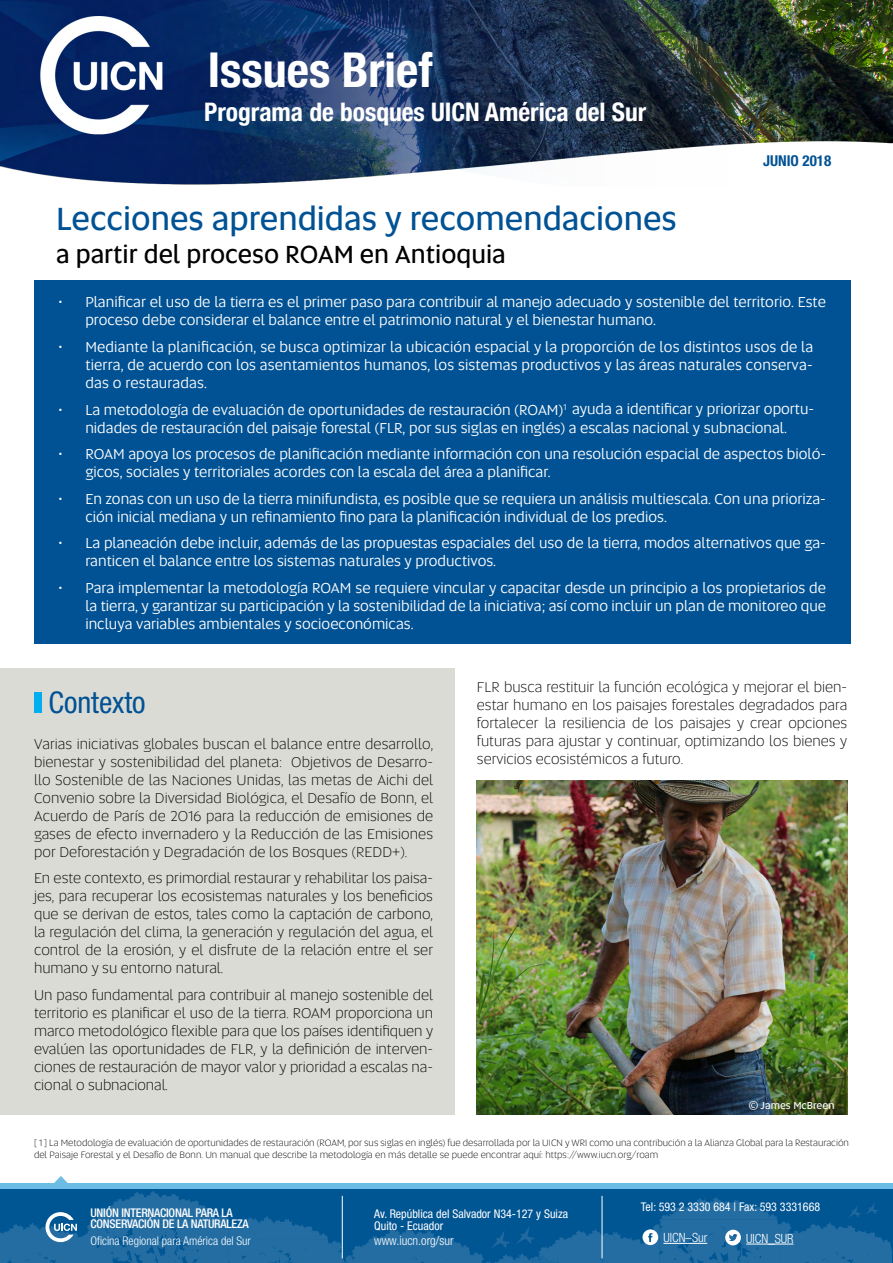
<style>
.page{position:relative;width:893px;height:1263px;background:#fff}
.page>*{position:absolute;margin:0;border:0;box-sizing:border-box;transform-origin:0 0}
.t1{font:700 condensed 48px "Helvetica Neue";color:#fff}
.t2{font:500 40.5px "Altis";color:#fff}
.t3{font:700 condensed 36px "Helvetica Neue";letter-spacing:-.005em;color:#fff}
.t4{font:33px "Altis";color:#005294}
.t5{font:condensed 30px "Helvetica Neue LT Std";color:#005294}
.t6{font:700 condensed 25.5px "Helvetica Neue";color:#fff}
.t7{font:25.5px "Altis";color:#000}
.t8{font:15px/18px "Altis";color:#fff}
.t9{font:300 15px/18px "Altis";color:#000;text-align:justify}
.t10{font:700 condensed 15px "Helvetica Neue LT Std";color:#005294}
.t11{font:300 condensed 12.75px "Helvetica Neue LT Std";color:#fff}
.t12{font:condensed 12px/12.8px "Helvetica Neue LT Std";color:#fff}
.t13{font:500 condensed 12px/11.1px "Helvetica Neue LT Std";letter-spacing:-.02em;color:#fff}
.t14{font:300 condensed 12px "Helvetica Neue LT Std";color:#fff}
.t15{font:10.5px "Altis";color:#fff}
.t16{font:300 9.75px/12px "Altis";color:#000}
</style>
<div class="page">
<div style="left:34px;top:281px;width:816px;height:363px;background:#005294"></div>
<div style="left:0;top:668px;width:455px;height:447px;background:#dbdbd6"></div>
<div style="left:34px;top:693px;width:7px;height:20px;background:#00aeef"></div>
<svg style="left:0;top:1176px;width:891px;height:87px;background:#2c75a8"></svg>
<img style="left:476px;top:780px;width:371px;height:335px">
<img style="left:0;top:0;width:893px;height:185px">
<h2 class="t2" style="left:208px;top:28px;width:214px">Issues Brief</h2>
<h1 class="t1" style="left:208px;top:30px;width:226px">Issues Brief</h1>
<h3 class="t3" style="left:208px;top:85px;width:624px">Programa de bosques UICN América del Sur</h3>
<h3 class="t6" style="left:204px;top:91px;width:444px">Programa de bosques UICN América del Sur</h3>
<p class="t10" style="left:763px;top:152px;width:70px">JUNIO 2018</p>
<h3 class="t4" style="left:56px;top:195px;width:622px">Lecciones aprendidas y recomendaciones</h3>
<h3 class="t7" style="left:56px;top:236px;width:451px">a partir del proceso ROAM en Antioquia</h3>
<p class="t8" style="left:85px;top:293px;width:742px;text-indent:-27px">• Planificar el uso de la tierra es el primer paso para contribuir al manejo adecuado y sostenible del territorio. Este proceso debe considerar el balance entre el patrimonio natural y el bienestar humano.</p>
<p class="t8" style="left:85px;top:337px;width:729px;text-align:justify;text-indent:-27px">• Mediante la planificación, se busca optimizar la ubicación espacial y la proporción de los distintos usos de la tierra, de acuerdo con los asentamientos humanos, los sistemas productivos y las áreas naturales conserva&shy;das o restauradas.</p>
<p class="t8" style="left:58px;top:400px;width:757px;text-align:center">• La metodología de evaluación de oportunidades de restauración (ROAM)<sup>1</sup> ayuda a identificar y priorizar oportu&shy;nidades de restauración del paisaje forestal (FLR, por sus siglas en inglés) a escalas nacional y subnacional.</p>
<p class="t8" style="left:85px;top:444px;width:742px;text-indent:-27px">• ROAM apoya los procesos de planificación mediante información con una resolución espacial de aspectos bioló&shy;gicos, sociales y territoriales acordes con la escala del área a planificar.</p>
<p class="t8" style="left:85px;top:489px;width:742px;text-indent:-27px">• En zonas con un uso de la tierra minifundista, es posible que se requiera un análisis multiescala. Con una prioriza&shy;ción inicial mediana y un refinamiento fino para la planificación individual de los predios.</p>
<p class="t8" style="left:85px;top:533px;width:742px;text-indent:-27px">• La planeación debe incluir, además de las propuestas espaciales del uso de la tierra, modos alternativos que ga&shy;ranticen el balance entre los sistemas naturales y productivos.</p>
<p class="t8" style="left:85px;top:578px;width:742px;text-align:justify;text-indent:-27px">• Para implementar la metodología ROAM se requiere vincular y capacitar desde un principio a los propietarios de la tierra, y garantizar su participación y la sostenibilidad de la iniciativa; así como incluir un plan de monitoreo que incluya variables ambientales y socioeconómicas.</p>
<h3 class="t5" style="left:48px;top:685px;width:99px">Contexto</h3>
<p class="t9" style="left:34px;top:734px;width:401px">Varias iniciativas globales buscan el balance entre desarrollo, bienestar y sostenibilidad del planeta: Objetivos de Desarro&shy;llo Sostenible de las Naciones Unidas, las metas de Aichi del Convenio sobre la Diversidad Biológica, el Desafío de Bonn, el Acuerdo de París de 2016 para la reducción de emisiones de gases de efecto invernadero y la Reducción de las Emisiones por Deforestación y Degradación de los Bosques (REDD+).</p>
<p class="t9" style="left:34px;top:869px;width:401px">En este contexto, es primordial restaurar y rehabilitar los paisa&shy;jes, para recuperar los ecosistemas naturales y los beneficios que se derivan de estos, tales como la captación de carbono, la regulación del clima, la generación y regulación del agua, el control de la erosión, y el disfrute de la relación entre el ser humano y su entorno natural.</p>
<p class="t9" style="left:34px;top:985px;width:401px">Un paso fundamental para contribuir al manejo sostenible del territorio es planificar el uso de la tierra. ROAM proporciona un marco metodológico flexible para que los países identifiquen y evalúen las oportunidades de FLR, y la definición de interven&shy;ciones de restauración de mayor valor y prioridad a escalas na&shy;cional o subnacional.</p>
<p class="t9" style="left:477px;top:678px;width:372px">FLR busca restituir la función ecológica y mejorar el bien&shy;estar humano en los paisajes forestales degradados para fortalecer la resiliencia de los paisajes y crear opciones futuras para ajustar y continuar, optimizando los bienes y servicios ecosistémicos a futuro.</p>
<p class="t15" style="left:749px;top:1097px;width:87px">© James McBreen</p>
<p class="t16" style="left:34px;top:1137px;width:816px">[ 1 ] La Metodología de evaluación de oportunidades de restauración (ROAM, por sus siglas en inglés) fue desarrollada por la UICN y WRI como una contribución a la Alianza Global para la Restauración del Paisaje Forestal y el Desafío de Bonn. Un manual que describe la metodología en más detalle se puede encontrar aquí: https://www.iucn.org/roam</p>
<p class="t13" style="left:90px;top:1207px;width:160px">UNIÓN INTERNACIONAL PARA LA<br>CONSERVACIÓN DE LA NATURALEZA</p>
<p class="t14" style="left:90px;top:1233px;width:162px">Oficina Regional para América del Sur</p>
<p class="t12" style="left:374px;top:1207px;width:195px">Av. República del Salvador N34-127 y Suiza<br>Quito - Ecuador</p>
<p class="t12" style="left:641px;top:1201px;width:181px">Tel: 593 2 3330 684 | Fax: 593 3331668</p>
<p class="t11" style="left:374px;top:1233px;width:81px">www.iucn.org/sur</p>
<p class="t11" style="left:663px;top:1230px;width:45px">UICN–Sur</p>
<p class="t11" style="left:746px;top:1231px;width:49px">UICN_SUR</p>
</div>
